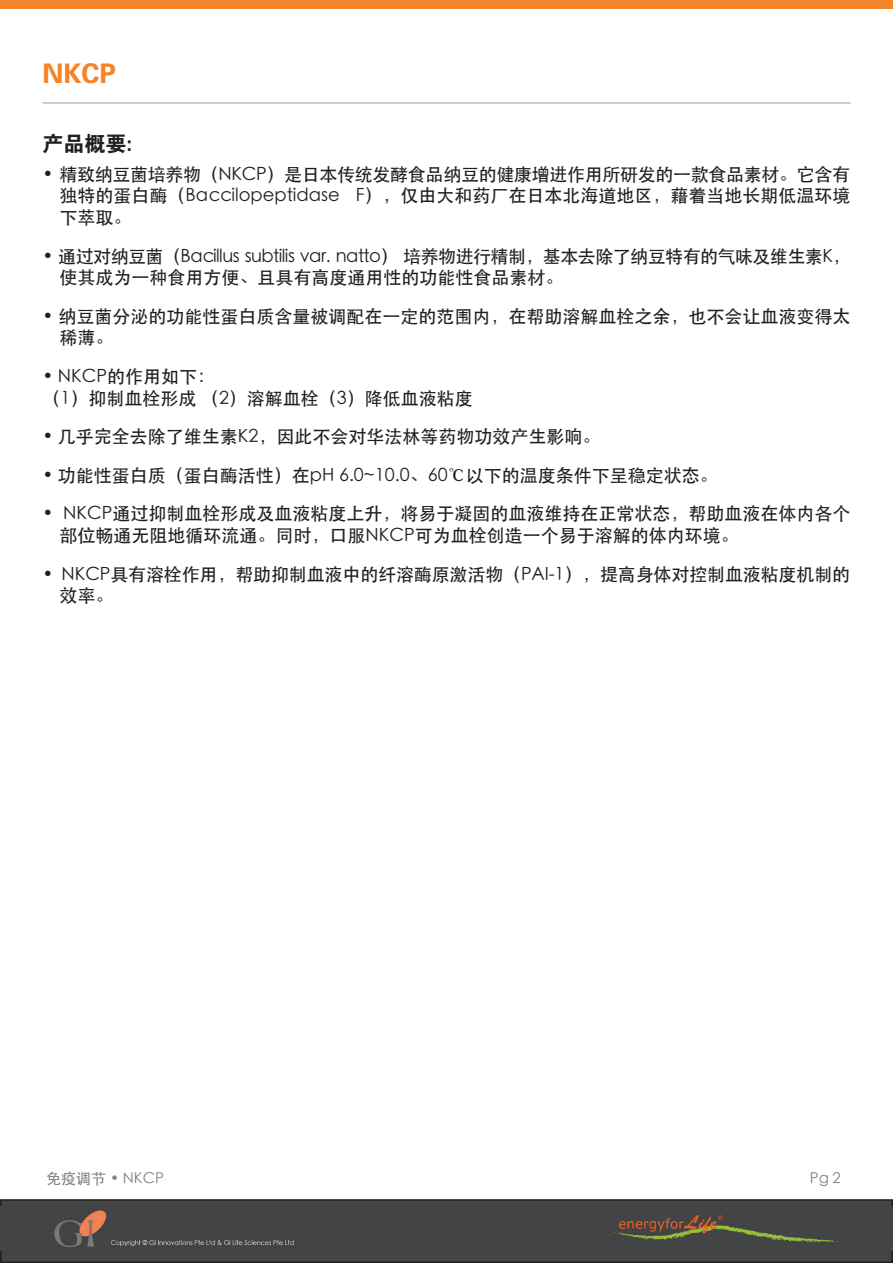
<style>
.page{position:relative;width:893px;height:1263px;background:#fff}
.page>*{position:absolute;margin:0;border:0;box-sizing:border-box;transform-origin:0 0}
.t1{font:27px "FZDHTJW GB1 0";color:#f58327}
.t2{font:21px "FZDHTJW GB1 0";color:#231f20}
.t3{font:18px/21.6px "ST Heiti";color:#231f20}
.t4{font:18px/21.6px "ST Heiti";letter-spacing:-.03em;color:#231f20}
.t5{font:15px "ST Heiti";color:#808285}
</style>
<div class="page">
<div style="left:1px;top:1200px;width:891px;height:62px;background:#434444"></div>
<div style="left:0;top:1199px;width:893px;height:64px;border:2px solid #231f20"></div>
<img style="left:0;top:1206px;width:893px;height:44px">
<div style="left:0;top:0;width:893px;height:9px;background:#f58327"></div>
<hr style="left:43px;top:102px;width:807px;height:2px;background:#bcbdc0">
<h1 class="t1" style="left:43px;top:59px;width:75px">NKCP</h1>
<p class="t2" style="left:43px;top:132px;width:91px">产品概要:</p>
<p class="t3" style="left:60px;top:163px;width:792px;text-align:justify;text-indent:-17px">• 精致纳豆菌培养物（NKCP）是日本传统发酵食品纳豆的健康增进作用所研发的一款食品素材。它含有独特的蛋白酶（Baccilopeptidase F），仅由大和药厂在日本北海道地区，藉着当地长期低温环境下萃取。</p>
<p class="t4" style="left:60px;top:245px;width:792px;text-indent:-17px">• 通过对纳豆菌（Bacillus subtilis var. natto）培养物进行精制，基本去除了纳豆特有的气味及维生素K，使其成为一种食用方便、且具有高度通用性的功能性食品素材。</p>
<p class="t3" style="left:60px;top:305px;width:792px;text-indent:-17px">• 纳豆菌分泌的功能性蛋白质含量被调配在一定的范围内，在帮助溶解血栓之余，也不会让血液变得太稀薄。</p>
<p class="t3" style="left:43px;top:366px;width:432px">• NKCP的作用如下：<br>（1）抑制血栓形成 （2）溶解血栓（3）降低血液粘度</p>
<p class="t3" style="left:43px;top:426px;width:560px">• 几乎完全去除了维生素K2，因此不会对华法林等药物功效产生影响。</p>
<p class="t3" style="left:43px;top:465px;width:677px">• 功能性蛋白质（蛋白酶活性）在pH 6.0~10.0、60℃以下的温度条件下呈稳定状态。</p>
<p class="t3" style="left:60px;top:503px;width:792px;text-indent:-17px">• NKCP通过抑制血栓形成及血液粘度上升，将易于凝固的血液维持在正常状态，帮助血液在体内各个部位畅通无阻地循环流通。同时，口服NKCP可为血栓创造一个易于溶解的体内环境。</p>
<p class="t3" style="left:60px;top:563px;width:792px;text-indent:-17px">• NKCP具有溶栓作用，帮助抑制血液中的纤溶酶原激活物（PAI-1），提高身体对控制血液粘度机制的效率。</p>
<p class="t5" style="left:46px;top:1171px;width:119px">免疫调节 • NKCP</p>
<p class="t5" style="left:810px;top:1171px;width:33px">Pg 2</p>
</div>
